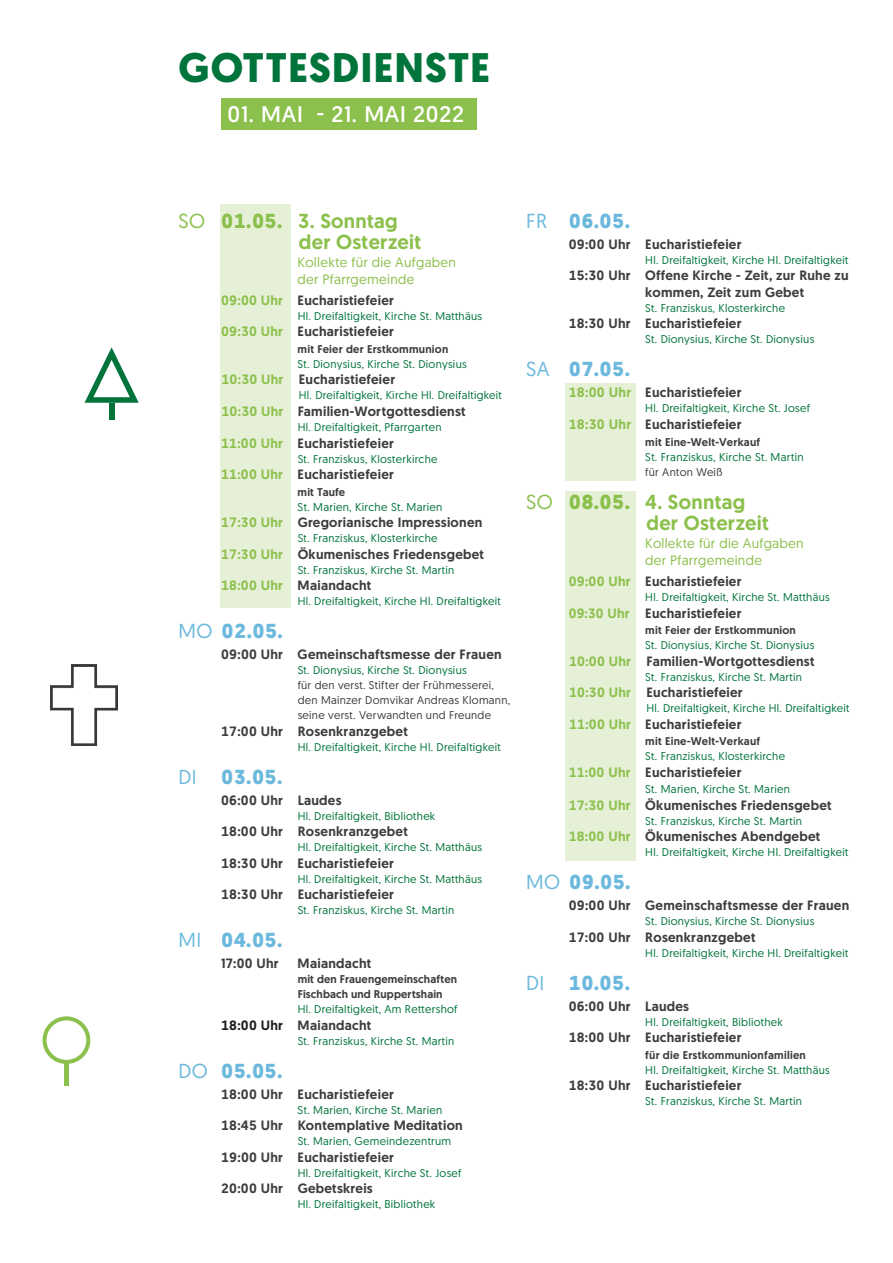
<style>
.page{position:relative;width:893px;height:1263px;background:#fff}
.page>*{position:absolute;margin:0;border:0;box-sizing:border-box;transform-origin:0 0}
.t1{font:700 41.25px "Geomanist";letter-spacing:.025em;color:#00743b}
.t2{font:22.5px "Geomanist";letter-spacing:.035em;color:#fff}
.t3{font:700 20.25px "Geomanist";letter-spacing:.02em;color:#6cb9dd}
.t4{font:500 20.25px/21.1px "Geomanist";letter-spacing:.015em;color:#8cc04c}
.t5{font:13.65px/16.6px "Geomanist";letter-spacing:.02em;color:#8cc04c}
.t6{font:500 13.5px/16.5px "Geomanist";letter-spacing:.02em;color:#3d3d3c}
.t7{font:11.4px "Geomanist";letter-spacing:.025em;color:#00743b}
.t8{font:11.25px "Geomanist";letter-spacing:.025em;color:#00743b}
.t9{font:500 11.25px/15px "Geomanist";letter-spacing:.02em;color:#3d3d3c}
.t10{font:11.25px/15px "Geomanist";letter-spacing:.025em;color:#3d3d3c}
.s1{font-weight:400}
.s2{font-weight:700}
.s3{color:#8cc04c}
.s4{color:#1d1d1b}
.s5{font-size:13.65px;color:#8cc04c}
.s6{font-size:11.25px}
</style>
<div class="page">
<div style="left:566px;top:383px;width:70px;height:97px;background:#e6f0d7"></div>
<div style="left:566px;top:491px;width:70px;height:370px;background:#e6f0d7"></div>
<div style="left:221px;top:98px;width:255px;height:32px;background:#8cc04c"></div>
<div style="left:109px;top:402px;width:5px;height:18px;background:#00743b"></div>
<svg style="left:85px;top:347px;width:54px;height:56px"></svg>
<hr style="left:64px;top:1062px;width:4px;height:23px;background:#8cc04c">
<svg style="left:43px;top:1016px;width:47px;height:48px"></svg>
<img style="left:51px;top:665px;width:66px;height:81px">
<div style="left:220px;top:204px;width:71px;height:404px;background:#e6f0d7"></div>
<h1 class="t1" style="left:179px;top:40px;width:313px">GOTTESDIENSTE</h1>
<h2 class="t2" style="left:227px;top:100px;width:238px">01. MAI - 21. MAI 2022</h2>
<h3 class="t4" style="left:299px;top:210px;width:124px;text-indent:-120px"><span class="s1">SO</span> <span class="s2">01.05.</span> 3. Sonntag der Osterzeit</h3>
<p class="t5" style="left:298px;top:254px;width:160px">Kollekte für die Aufgaben der Pfarrgemeinde</p>
<p class="t6" style="left:221px;top:292px;width:174px"><span class="s3">09:00 Uhr</span> Eucharistiefeier</p>
<p class="t8" style="left:298px;top:309px;width:186px">Hl. Dreifaltigkeit, Kirche St. Matthäus</p>
<p class="t6" style="left:221px;top:323px;width:174px"><span class="s3">09:30 Uhr</span> Eucharistiefeier</p>
<p class="t9" style="left:298px;top:341px;width:152px">mit Feier der Erstkommunion</p>
<p class="t8" style="left:298px;top:357px;width:171px">St. Dionysius, Kirche St. Dionysius</p>
<p class="t6" style="left:222px;top:371px;width:175px"><span class="s3">10:30 Uhr</span> Eucharistiefeier</p>
<p class="t8" style="left:299px;top:388px;width:205px">Hl. Dreifaltigkeit, Kirche Hl. Dreifaltigkeit</p>
<p class="t6" style="left:222px;top:403px;width:246px"><span class="s3">10:30 Uhr</span> Familien-Wortgottesdienst</p>
<p class="t8" style="left:298px;top:420px;width:145px">Hl. Dreifaltigkeit, Pfarrgarten</p>
<p class="t6" style="left:221px;top:434px;width:174px"><span class="s3">11:00 Uhr</span> Eucharistiefeier</p>
<p class="t8" style="left:298px;top:451px;width:141px">St. Franziskus, Klosterkirche</p>
<p class="t6" style="left:221px;top:466px;width:174px"><span class="s3">11:00 Uhr</span> Eucharistiefeier</p>
<p class="t9" style="left:298px;top:484px;width:49px">mit Taufe</p>
<p class="t7" style="left:298px;top:499px;width:146px">St. Marien, Kirche St. Marien</p>
<p class="t6" style="left:221px;top:514px;width:263px"><span class="s3">17:30 Uhr</span> Gregorianische Impressionen</p>
<p class="t8" style="left:298px;top:531px;width:141px">St. Franziskus, Klosterkirche</p>
<p class="t6" style="left:221px;top:546px;width:264px"><span class="s3">17:30 Uhr</span> Ökumenisches Friedensgebet</p>
<p class="t8" style="left:298px;top:562px;width:158px">St. Franziskus, Kirche St. Martin</p>
<p class="t6" style="left:221px;top:577px;width:152px"><span class="s3">18:00 Uhr</span> Maiandacht</p>
<p class="t8" style="left:298px;top:594px;width:205px">Hl. Dreifaltigkeit, Kirche Hl. Dreifaltigkeit</p>
<h3 class="t3" style="left:179px;top:618px;width:106px"><span class="s1">MO</span> 02.05.</h3>
<p class="t6" style="left:221px;top:646px;width:282px">09:00 Uhr Gemeinschaftsmesse der Frauen</p>
<p class="t8" style="left:298px;top:663px;width:171px">St. Dionysius, Kirche St. Dionysius</p>
<p class="t10" style="left:298px;top:677px;width:214px">für den verst. Stifter der Frühmesserei, den Mainzer Domvikar Andreas Klomann, seine verst. Verwandten und Freunde</p>
<p class="t6" style="left:221px;top:723px;width:188px">17:00 Uhr Rosenkranzgebet</p>
<p class="t8" style="left:298px;top:739px;width:205px">Hl. Dreifaltigkeit, Kirche Hl. Dreifaltigkeit</p>
<h3 class="t3" style="left:179px;top:763px;width:105px"><span class="s1">DI</span> 03.05.</h3>
<p class="t6" style="left:221px;top:792px;width:122px">06:00 Uhr Laudes</p>
<p class="t8" style="left:298px;top:808px;width:139px">Hl. Dreifaltigkeit, Bibliothek</p>
<p class="t6" style="left:221px;top:823px;width:188px">18:00 Uhr Rosenkranzgebet</p>
<p class="t8" style="left:298px;top:840px;width:186px">Hl. Dreifaltigkeit, Kirche St. Matthäus</p>
<p class="t6" style="left:221px;top:855px;width:174px">18:30 Uhr Eucharistiefeier</p>
<p class="t8" style="left:298px;top:871px;width:186px">Hl. Dreifaltigkeit, Kirche St. Matthäus</p>
<p class="t6" style="left:221px;top:886px;width:174px">18:30 Uhr Eucharistiefeier</p>
<p class="t8" style="left:298px;top:903px;width:158px">St. Franziskus, Kirche St. Martin</p>
<h3 class="t3" style="left:179px;top:927px;width:105px"><span class="s1">MI</span> 04.05.</h3>
<p class="t6" style="left:221px;top:955px;width:59px">17:00 Uhr</p>
<p class="t6" style="left:298px;top:955px;width:75px">Maiandacht</p>
<p class="t9" style="left:298px;top:972px;width:161px">mit den Frauengemeinschaften<br>Fischbach und Ruppertshain</p>
<p class="t8" style="left:298px;top:1002px;width:161px">Hl. Dreifaltigkeit, Am Rettershof</p>
<p class="t6" style="left:221px;top:1017px;width:152px"><span class="s4">18:00 Uhr</span> Maiandacht</p>
<p class="t8" style="left:298px;top:1033px;width:158px">St. Franziskus, Kirche St. Martin</p>
<h3 class="t3" style="left:179px;top:1057px;width:105px"><span class="s1">DO</span> 05.05.</h3>
<p class="t6" style="left:221px;top:1086px;width:174px">18:00 Uhr Eucharistiefeier</p>
<p class="t7" style="left:298px;top:1102px;width:146px">St. Marien, Kirche St. Marien</p>
<p class="t6" style="left:221px;top:1117px;width:243px">18:45 Uhr Kontemplative Meditation</p>
<p class="t8" style="left:298px;top:1134px;width:155px">St. Marien, Gemeindezentrum</p>
<p class="t6" style="left:221px;top:1149px;width:174px">19:00 Uhr Eucharistiefeier</p>
<p class="t8" style="left:298px;top:1166px;width:165px">Hl. Dreifaltigkeit, Kirche St. Josef</p>
<p class="t6" style="left:221px;top:1180px;width:153px">20:00 Uhr Gebetskreis</p>
<p class="t8" style="left:298px;top:1197px;width:139px">Hl. Dreifaltigkeit, Bibliothek</p>
<h3 class="t3" style="left:526px;top:207px;width:105px"><span class="s1">FR</span> 06.05.</h3>
<p class="t6" style="left:569px;top:236px;width:174px">09:00 Uhr Eucharistiefeier</p>
<p class="t8" style="left:645px;top:253px;width:205px">Hl. Dreifaltigkeit, Kirche Hl. Dreifaltigkeit</p>
<p class="t6" style="left:645px;top:267px;width:205px;text-indent:-77px">15:30 Uhr Offene Kirche - Zeit, zur Ruhe zu kommen, Zeit zum Gebet</p>
<p class="t8" style="left:645px;top:301px;width:141px">St. Franziskus, Klosterkirche</p>
<p class="t6" style="left:569px;top:315px;width:174px">18:30 Uhr Eucharistiefeier</p>
<p class="t8" style="left:645px;top:332px;width:171px">St. Dionysius, Kirche St. Dionysius</p>
<h3 class="t3" style="left:526px;top:356px;width:105px"><span class="s1">SA</span> 07.05.</h3>
<p class="t6" style="left:569px;top:384px;width:174px"><span class="s5">18:00 Uhr</span> Eucharistiefeier</p>
<p class="t7" style="left:645px;top:401px;width:166px">Hl. Dreifaltigkeit, <span class="s6">Kirche St. Josef</span></p>
<p class="t6" style="left:569px;top:416px;width:174px"><span class="s5">18:30 Uhr</span> Eucharistiefeier</p>
<p class="t9" style="left:645px;top:434px;width:116px">mit Eine-Welt-Verkauf</p>
<p class="t7" style="left:645px;top:449px;width:160px">St. Franziskus, Kirche St. Martin</p>
<p class="t10" style="left:645px;top:464px;width:79px">für Anton Weiß</p>
<h3 class="t4" style="left:646px;top:491px;width:124px;text-indent:-120px"><span class="s1">SO</span> <span class="s2">08.05.</span> 4. Sonntag der Osterzeit</h3>
<p class="t5" style="left:645px;top:535px;width:160px">Kollekte für die Aufgaben der Pfarrgemeinde</p>
<p class="t6" style="left:569px;top:573px;width:174px"><span class="s3">09:00 Uhr</span> Eucharistiefeier</p>
<p class="t8" style="left:645px;top:590px;width:186px">Hl. Dreifaltigkeit, Kirche St. Matthäus</p>
<p class="t6" style="left:569px;top:604px;width:174px"><span class="s3">09:30 Uhr</span> Eucharistiefeier</p>
<p class="t9" style="left:645px;top:622px;width:152px">mit Feier der Erstkommunion</p>
<p class="t8" style="left:645px;top:638px;width:171px">St. Dionysius, Kirche St. Dionysius</p>
<p class="t6" style="left:569px;top:652px;width:247px"><span class="s3">10:00 Uhr</span> Familien-Wortgottesdienst</p>
<p class="t8" style="left:645px;top:669px;width:158px">St. Franziskus, Kirche St. Martin</p>
<p class="t6" style="left:569px;top:684px;width:175px"><span class="s3">10:30 Uhr</span> Eucharistiefeier</p>
<p class="t8" style="left:646px;top:701px;width:205px">Hl. Dreifaltigkeit, Kirche Hl. Dreifaltigkeit</p>
<p class="t6" style="left:569px;top:715px;width:174px"><span class="s3">11:00 Uhr</span> Eucharistiefeier</p>
<p class="t9" style="left:645px;top:734px;width:116px">mit Eine-Welt-Verkauf</p>
<p class="t8" style="left:645px;top:749px;width:141px">St. Franziskus, Klosterkirche</p>
<p class="t6" style="left:569px;top:763px;width:174px"><span class="s3">11:00 Uhr</span> Eucharistiefeier</p>
<p class="t7" style="left:645px;top:782px;width:146px">St. Marien, Kirche St. Marien</p>
<p class="t6" style="left:569px;top:796px;width:264px"><span class="s3">17:30 Uhr</span> Ökumenisches Friedensgebet</p>
<p class="t8" style="left:645px;top:813px;width:158px">St. Franziskus, Kirche St. Martin</p>
<p class="t6" style="left:569px;top:828px;width:253px"><span class="s3">18:00 Uhr</span> Ökumenisches Abendgebet</p>
<p class="t8" style="left:645px;top:845px;width:205px">Hl. Dreifaltigkeit, Kirche Hl. Dreifaltigkeit</p>
<h3 class="t3" style="left:526px;top:869px;width:106px"><span class="s1">MO</span> 09.05.</h3>
<p class="t6" style="left:569px;top:897px;width:282px">09:00 Uhr Gemeinschaftsmesse der Frauen</p>
<p class="t8" style="left:645px;top:914px;width:171px">St. Dionysius, Kirche St. Dionysius</p>
<p class="t6" style="left:569px;top:928px;width:188px">17:00 Uhr Rosenkranzgebet</p>
<p class="t8" style="left:645px;top:945px;width:205px">Hl. Dreifaltigkeit, Kirche Hl. Dreifaltigkeit</p>
<h3 class="t3" style="left:526px;top:969px;width:105px"><span class="s1">DI</span> 10.05.</h3>
<p class="t6" style="left:569px;top:997px;width:122px">06:00 Uhr Laudes</p>
<p class="t8" style="left:645px;top:1014px;width:139px">Hl. Dreifaltigkeit, Bibliothek</p>
<p class="t6" style="left:569px;top:1029px;width:174px">18:00 Uhr Eucharistiefeier</p>
<p class="t9" style="left:645px;top:1047px;width:162px">für die Erstkommunionfamilien</p>
<p class="t8" style="left:645px;top:1062px;width:186px">Hl. Dreifaltigkeit, Kirche St. Matthäus</p>
<p class="t6" style="left:569px;top:1077px;width:174px">18:30 Uhr Eucharistiefeier</p>
<p class="t8" style="left:645px;top:1094px;width:158px">St. Franziskus, Kirche St. Martin</p>
</div>
